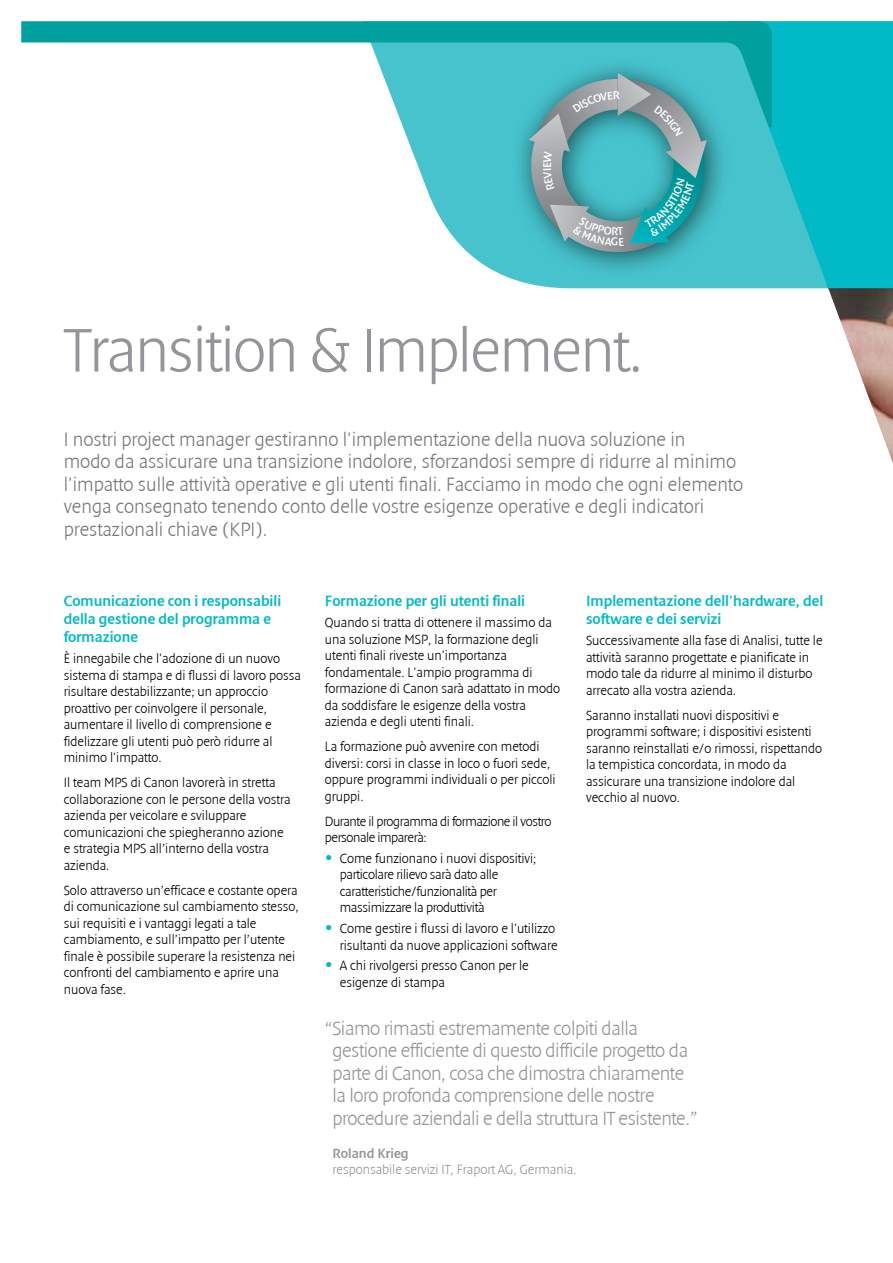
<style>
.page{position:relative;width:893px;height:1263px;background:#fff}
.page>*{position:absolute;margin:0;border:0;box-sizing:border-box;transform-origin:0 0}
.t1{font:300 63px "Denda New";letter-spacing:-.025em;color:#939598}
.t2{font:300 19.5px/22.5px "Denda New";color:#77787b}
.t3{font:300 19.5px/22.5px "Denda New";letter-spacing:-.02em;color:#939598}
.t4{font:15px/18px "Denda New";color:#00bac6}
.t5{font:300 13.5px/16.5px "Denda New";color:#000}
.t6{font:300 13.5px/16.5px "Denda New";letter-spacing:-.02em;color:#000}
.t7{font:300 13.5px/16.5px "Denda New";letter-spacing:-.03em;color:#000}
.t8{font:300 13.5px "Denda New";color:#939598}
.t9{font:13.5px "Denda New";color:#939598}
.s1{font-size:27px;color:#00bac6}
</style>
<div class="page">
<img style="left:827px;top:288px;width:66px;height:175px">
<svg style="left:403px;top:127px;width:326px;height:161px;fill:#46c3cd"></svg>
<svg style="left:729px;top:21px;width:164px;height:267px;background:#12bcc7"></svg>
<div style="left:511px;top:56px;width:220px;height:223px;background:#000;opacity:.6"></div>
<svg style="left:21px;top:21px;width:751px;height:106px"></svg>
<svg style="left:529px;top:73px;width:178px;height:179px;background:#5ba9af"></svg>
<h1 class="t1" style="left:64px;top:316px;width:581px">Transition &amp; Implement.</h1>
<p class="t2" style="left:64px;top:428px;width:681px">I nostri project manager gestiranno l'implementazione della nuova soluzione in<br>modo da assicurare una transizione indolore, sforzandosi sempre di ridurre al minimo l'impatto sulle attività operative e gli utenti finali. Facciamo in modo che ogni elemento venga consegnato tenendo conto delle vostre esigenze operative e degli indicatori prestazionali chiave (KPI).</p>
<p class="t4" style="left:64px;top:592px;width:219px">Comunicazione con i responsabili della gestione del programma e formazione</p>
<p class="t5" style="left:64px;top:650px;width:239px">È innegabile che l'adozione di un nuovo sistema di stampa e di flussi di lavoro possa risultare destabilizzante; un approccio proattivo per coinvolgere il personale, aumentare il livello di comprensione e fidelizzare gli utenti può però ridurre al minimo l'impatto.</p>
<p class="t5" style="left:64px;top:774px;width:228px">Il team MPS di Canon lavorerà in stretta collaborazione con le persone della vostra azienda per veicolare e sviluppare comunicazioni che spiegheranno azione e strategia MPS all’interno della vostra azienda.</p>
<p class="t5" style="left:64px;top:882px;width:236px">Solo attraverso un’efficace e costante opera di comunicazione sul cambiamento stesso, sui requisiti e i vantaggi legati a tale cambiamento, e sull’impatto per l’utente finale è possibile superare la resistenza nei confronti del cambiamento e aprire una nuova fase.</p>
<p class="t4" style="left:325px;top:592px;width:202px">Formazione per gli utenti finali</p>
<p class="t5" style="left:325px;top:614px;width:237px">Quando si tratta di ottenere il massimo da una soluzione MSP, la formazione degli utenti finali riveste un'importanza fondamentale. L'ampio programma di formazione di Canon sarà adattato in modo da soddisfare le esigenze della vostra azienda e degli utenti finali.</p>
<p class="t5" style="left:325px;top:738px;width:232px">La formazione può avvenire con metodi diversi: corsi in classe in loco o fuori sede, oppure programmi individuali o per piccoli gruppi.</p>
<p class="t7" style="left:325px;top:813px;width:228px">Durante il programma di formazione il vostro personale imparerà:</p>
<p class="t6" style="left:340px;top:850px;width:198px;text-indent:-15px"><span class="s1">•</span> Come funzionano i nuovi dispositivi; particolare rilievo sarà dato alle caratteristiche/funzionalità per massimizzare la produttività</p>
<p class="t5" style="left:325px;top:920px;width:234px;text-align:right"><span class="s1">•</span> Come gestire i flussi di lavoro e l'utilizzo risultanti da nuove applicazioni software</p>
<p class="t5" style="left:340px;top:958px;width:190px;text-indent:-15px"><span class="s1">•</span> A chi rivolgersi presso Canon per le esigenze di stampa</p>
<p class="t4" style="left:586px;top:592px;width:239px">Implementazione dell'hardware, del software e dei servizi</p>
<p class="t5" style="left:586px;top:632px;width:238px">Successivamente alla fase di Analisi, tutte le attività saranno progettate e pianificate in modo tale da ridurre al minimo il disturbo arrecato alla vostra azienda.</p>
<p class="t5" style="left:586px;top:707px;width:237px">Saranno installati nuovi dispositivi e programmi software; i dispositivi esistenti saranno reinstallati e/o rimossi, rispettando la tempistica concordata, in modo da assicurare una transizione indolore dal vecchio al nuovo.</p>
<p class="t3" style="left:332px;top:1017px;width:367px;text-indent:-8px">“Siamo rimasti estremamente colpiti dalla gestione efficiente di questo difficile progetto da parte di Canon, cosa che dimostra chiaramente la loro profonda comprensione delle nostre procedure aziendali e della struttura IT esistente.”</p>
<p class="t9" style="left:332px;top:1146px;width:78px">Roland Krieg</p>
<p class="t8" style="left:332px;top:1162px;width:246px">responsabile servizi IT, Fraport AG, Germania.</p>
</div>
